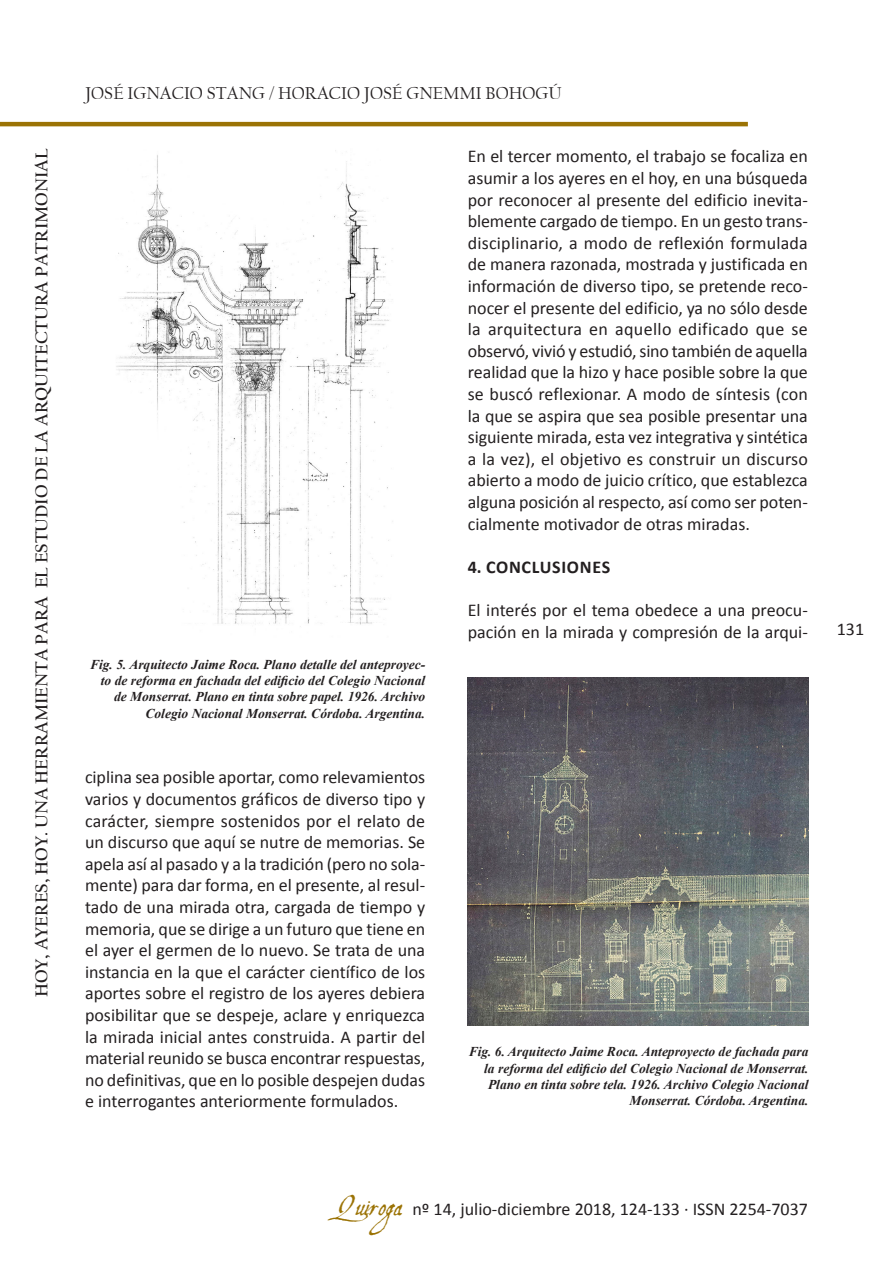
<style>
.page{position:relative;width:893px;height:1263px;background:#fff}
.page>*{position:absolute;margin:0;border:0;box-sizing:border-box;transform-origin:0 0}
.cuerpo_de_texto{font:18px/21.6px "Calibri";color:#231f20;text-align:justify}
.t1{font:700 18px "Californian FB";color:#231f20}
.t2{font:18px "Californian FB";color:#231f20}
.ladillo{font:700 18px "Calibri";letter-spacing:.04em;color:#231f20}
.pie_de_foto{font:italic 700 13.5px/16.2px "Times New Roman";color:#231f20;text-align:right}
.s1{font-family:"Aquiline";font-size:27px;color:#9b7305}
</style>
<div class="page">
<hr style="left:0;top:122px;width:748px;height:4px;background:#9b7305">
<img style="left:116px;top:150px;width:277px;height:477px">
<img style="left:468px;top:678px;width:341px;height:347px">
<p class="t1" style="left:31px;top:997px;width:850px;rotate:-90deg">Hoy, Ayeres, Hoy. Una Herramienta Para El Estudio De La Arquitectura Patrimonial</p>
<p class="t2" style="left:85px;top:83px;width:297px">JOSÉ IGNACIO STANG / HORACIO JOSÉ</p>
<p class="t2" style="left:406px;top:83px;width:156px">GNEMMI BOHOGÚ</p>
<p class="pie_de_foto" style="left:90px;top:656px;width:337px">Fig. 5. Arquitecto Jaime Roca. Plano detalle del anteproyec&shy;to de reforma en fachada del edificio del Colegio Nacional de Monserrat. Plano en tinta sobre papel. 1926. Archivo Colegio Nacional Monserrat. Córdoba. Argentina.</p>
<p class="cuerpo_de_texto" style="left:85px;top:766px;width:342px">ciplina sea posible aportar, como relevamientos varios y documentos gráficos de diverso tipo y carácter, siempre sostenidos por el relato de un discurso que aquí se nutre de memorias. Se apela así al pasado y a la tradición (pero no sola&shy;mente) para dar forma, en el presente, al resul&shy;tado de una mirada otra, cargada de tiempo y memoria, que se dirige a un futuro que tiene en el ayer el germen de lo nuevo. Se trata de una instancia en la que el carácter científico de los aportes sobre el registro de los ayeres debiera posibilitar que se despeje, aclare y enriquezca la mirada inicial antes construida. A partir del material reunido se busca encontrar respuestas, no definitivas, que en lo posible despejen dudas e interrogantes anteriormente formulados.</p>
<p class="cuerpo_de_texto" style="left:468px;top:145px;width:342px">En el tercer momento, el trabajo se focaliza en asumir a los ayeres en el hoy, en una búsqueda por reconocer al presente del edificio inevita&shy;blemente cargado de tiempo. En un gesto trans&shy;disciplinario, a modo de reflexión formulada de manera razonada, mostrada y justificada en información de diverso tipo, se pretende reco&shy;nocer el presente del edificio, ya no sólo desde la arquitectura en aquello edificado que se observó, vivió y estudió, sino también de aquella realidad que la hizo y hace posible sobre la que se buscó reflexionar. A modo de síntesis (con la que se aspira que sea posible presentar una siguiente mirada, esta vez integrativa y sintética a la vez), el objetivo es construir un discurso abierto a modo de juicio crítico, que establezca alguna posición al respecto, así como ser poten&shy;cialmente motivador de otras miradas.</p>
<p class="ladillo" style="left:468px;top:556px;width:144px">4. CONCLUSIONES</p>
<p class="cuerpo_de_texto" style="left:468px;top:598px;width:342px">El interés por el tema obedece a una preocu&shy;pación en la mirada y compresión de la arqui-</p>
<p class="pie_de_foto" style="left:469px;top:1043px;width:341px">Fig. 6. Arquitecto Jaime Roca. Anteproyecto de fachada para la reforma del edificio del Colegio Nacional de Monserrat.<br>Plano en tinta sobre tela. 1926. Archivo Colegio Nacional Monserrat. Córdoba. Argentina.</p>
<p class="cuerpo_de_texto" style="left:837px;top:617px;width:29px">131</p>
<p class="cuerpo_de_texto" style="left:336px;top:1197px;width:473px"><span class="s1">Quiroga</span> nº 14, julio-diciembre 2018, 124-133 · ISSN 2254-7037</p>
</div>
